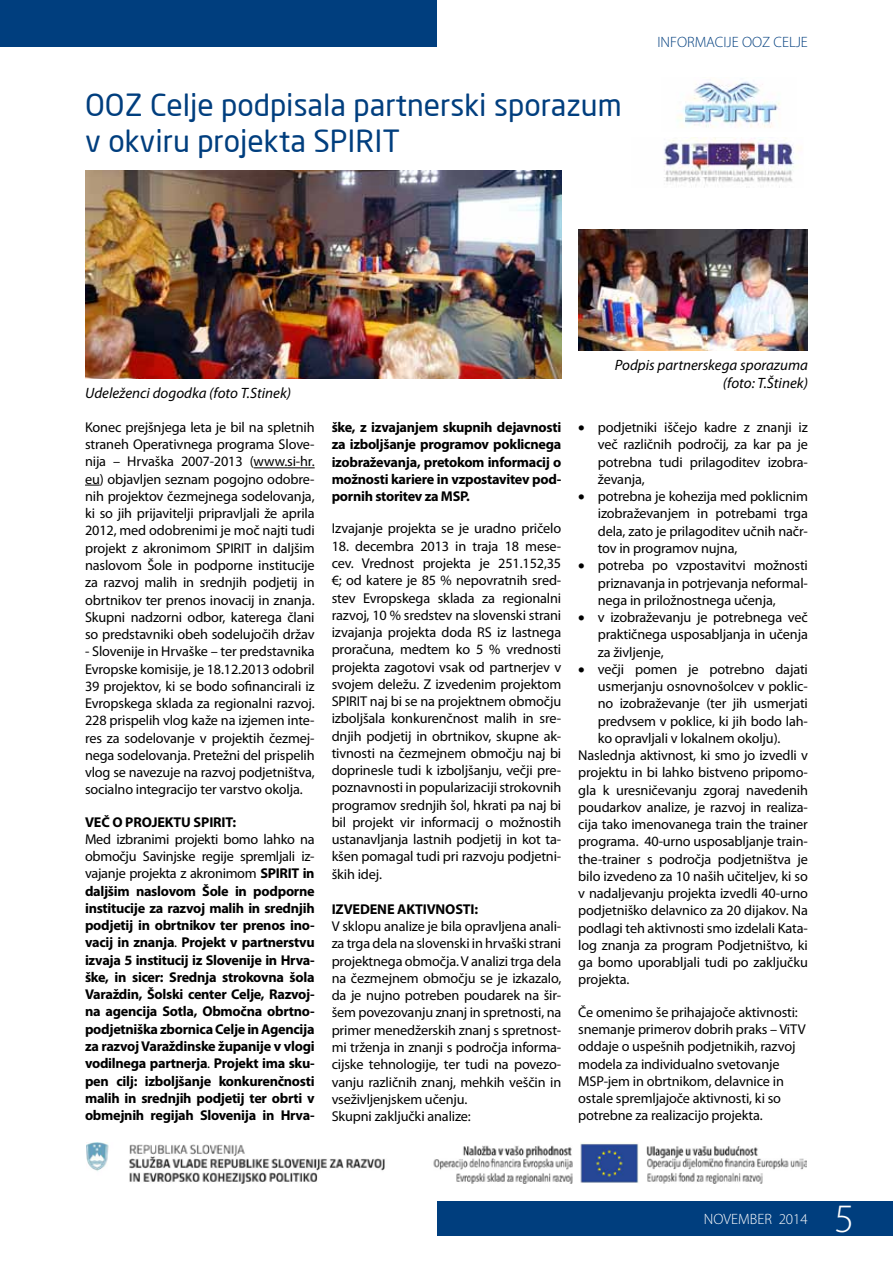
<style>
.page{position:relative;width:893px;height:1263px;background:#fff}
.page>*{position:absolute;margin:0;border:0;box-sizing:border-box;transform-origin:0 0}
.t1{font:300 40.5px "Myriad Pro";color:#fff}
.t2{font:30px/36px "S Dlight";color:#003e7e}
.t3{font:italic 15px/18px "Myriad Pro";color:#000;text-align:right}
.t4{font:300 15px "Myriad Pro";color:#003e7e}
.t5{font:300 15px "Myriad Pro";color:#fff}
.t6{font:14.25px/17.2px "Myriad Pro";letter-spacing:-.01em;color:#000;text-align:justify}
.t7{font:700 14.25px/17.2px "Myriad Pro";letter-spacing:-.02em;color:#000;text-align:justify}
.s1{font-weight:400}
</style>
<div class="page">
<div style="left:437px;top:1201px;width:456px;height:34px;background:#003e7e"></div>
<div style="left:0;top:0;width:437px;height:47px;background:#003e7e"></div>
<hr style="left:254px;top:467px;width:61px;height:1px;background:#000">
<svg style="left:85px;top:485px;width:15px;height:1px"></svg>
<img style="left:677px;top:81px;width:103px;height:47px">
<img style="left:86px;top:1142px;width:721px;height:41px">
<img style="left:664px;top:138px;width:136px;height:50px">
<img style="left:85px;top:170px;width:476px;height:209px">
<img style="left:578px;top:230px;width:230px;height:120px">
<h2 class="t2" style="left:85px;top:88px;width:538px">OOZ Celje podpisala partnerski sporazum v okviru projekta SPIRIT</h2>
<p class="t4" style="left:657px;top:33px;width:152px">INFORMACIJE OOZ CELJE</p>
<p class="t3" style="left:85px;top:384px;width:208px">Udeleženci dogodka (foto T.Stinek)</p>
<p class="t6" style="left:85px;top:418px;width:231px">Konec prejšnjega leta je bil na spletnih straneh Operativnega programa Slove&shy;nija – Hrvaška 2007-2013 (www.si-hr. eu) objavljen seznam pogojno odobre&shy;nih projektov čezmejnega sodelovanja, ki so jih prijavitelji pripravljali že aprila 2012, med odobrenimi je moč najti tudi projekt z akronimom SPIRIT in daljšim naslovom Šole in podporne institucije za razvoj malih in srednjih podjetij in obrtnikov ter prenos inovacij in znanja.<br>Skupni nadzorni odbor, katerega člani so predstavniki obeh sodelujočih držav</p>
<p class="t6" style="left:85px;top:643px;width:231px">- Slovenije in Hrvaške – ter predstavnika Evropske komisije, je 18.12.2013 odobril 39 projektov, ki se bodo sofinancirali iz Evropskega sklada za regionalni razvoj.<br>228 prispelih vlog kaže na izjemen inte&shy;res za sodelovanje v projektih čezmej&shy;nega sodelovanja. Pretežni del prispelih vlog se navezuje na razvoj podjetništva, socialno integracijo ter varstvo okolja.</p>
<p class="t7" style="left:85px;top:813px;width:153px">VEČ O PROJEKTU SPIRIT:</p>
<p class="t7" style="left:85px;top:830px;width:231px"><span class="s1">Med izbranimi projekti bomo lahko na območju Savinjske regije spremljali iz&shy;vajanje projekta z akronimom</span> SPIRIT in daljšim naslovom Šole in podporne institucije za razvoj malih in srednjih podjetij in obrtnikov ter prenos ino&shy;vacij in znanja<span class="s1">.</span> Projekt v partnerstvu izvaja 5 institucij iz Slovenije in Hrva&shy;ške, in sicer: Srednja strokovna šola Varaždin, Šolski center Celje, Razvoj&shy;na agencija Sotla, Območna obrtno&shy;podjetniška zbornica Celje in Agencija za razvoj Varaždinske županije v vlogi vodilnega partnerja<span class="s1">.</span> Projekt ima sku&shy;pen cilj: izboljšanje konkurenčnosti malih in srednjih podjetij ter obrti v obmejnih regijah Slovenija in Hrva-</p>
<p class="t7" style="left:332px;top:418px;width:231px">ške, z izvajanjem skupnih dejavnosti za izboljšanje programov poklicnega izobraževanja, pretokom informacij o možnosti kariere in vzpostavitev pod&shy;pornih storitev za MSP.</p>
<p class="t6" style="left:332px;top:520px;width:231px">Izvajanje projekta se je uradno pričelo</p>
<p class="t6" style="left:332px;top:537px;width:231px">18. decembra 2013 in traja 18 mese&shy;cev. Vrednost projekta je 251.152,35 €; od katere je 85 % nepovratnih sred&shy;stev Evropskega sklada za regionalni razvoj, 10 % sredstev na slovenski strani izvajanja projekta doda RS iz lastnega proračuna, medtem ko 5 % vrednosti projekta zagotovi vsak od partnerjev v svojem deležu. Z izvedenim projektom SPIRIT naj bi se na projektnem območju izboljšala konkurenčnost malih in sre&shy;dnjih podjetij in obrtnikov, skupne ak&shy;tivnosti na čezmejnem območju naj bi doprinesle tudi k izboljšanju, večji pre&shy;poznavnosti in popularizaciji strokovnih programov srednjih šol, hkrati pa naj bi bil projekt vir informacij o možnostih ustanavljanja lastnih podjetij in kot ta&shy;kšen pomagal tudi pri razvoju podjetni&shy;ških idej.</p>
<p class="t7" style="left:332px;top:900px;width:148px">IZVEDENE AKTIVNOSTI:</p>
<p class="t6" style="left:332px;top:917px;width:231px;text-align:left">V sklopu analize je bila opravljena anali&shy;za trga dela na slovenski in hrvaški strani projektnega območja. V analizi trga dela na čezmejnem območju se je izkazalo, da je nujno potreben poudarek na šir&shy;šem povezovanju znanj in spretnosti, na primer menedžerskih znanj s spretnost&shy;mi trženja in znanji s področja informa&shy;cijske tehnologije, ter tudi na povezo&shy;vanju različnih znanj, mehkih veščin in vseživljenjskem učenju.<br>Skupni zaključki analize:</p>
<p class="t3" style="left:615px;top:356px;width:195px">Podpis partnerskega sporazuma (foto: T.Štinek)</p>
<p class="t6" style="left:598px;top:419px;width:212px;text-indent:-19px">• podjetniki iščejo kadre z znanji iz več različnih področij, za kar pa je potrebna tudi prilagoditev izobra&shy;ževanja,</p>
<p class="t6" style="left:598px;top:488px;width:212px;text-indent:-19px">• potrebna je kohezija med poklicnim izobraževanjem in potrebami trga dela, zato je prilagoditev učnih načr&shy;tov in programov nujna,</p>
<p class="t6" style="left:598px;top:557px;width:212px;text-indent:-19px">• potreba po vzpostavitvi možnosti priznavanja in potrjevanja neformal&shy;nega in priložnostnega učenja,</p>
<p class="t6" style="left:598px;top:608px;width:212px;text-indent:-19px">• v izobraževanju je potrebnega več praktičnega usposabljanja in učenja za življenje,</p>
<p class="t6" style="left:578px;top:660px;width:231px">• večji pomen je potrebno dajati</p>
<p class="t6" style="left:598px;top:677px;width:212px">usmerjanju osnovnošolcev v poklic-</p>
<p class="t6" style="left:598px;top:695px;width:212px">no izobraževanje (ter jih usmerjati</p>
<p class="t6" style="left:598px;top:712px;width:212px">predvsem v poklice, ki jih bodo lah-</p>
<p class="t6" style="left:598px;top:729px;width:184px">ko opravljali v lokalnem okolju).</p>
<p class="t6" style="left:578px;top:746px;width:231px">Naslednja aktivnost, ki smo jo izvedli v</p>
<p class="t6" style="left:578px;top:764px;width:231px">projektu in bi lahko bistveno pripomo-</p>
<p class="t6" style="left:578px;top:781px;width:231px">gla k uresničevanju zgoraj navedenih</p>
<p class="t6" style="left:578px;top:798px;width:231px">poudarkov analize, je razvoj in realiza-</p>
<p class="t6" style="left:578px;top:815px;width:231px">cija tako imenovanega train the trainer</p>
<p class="t6" style="left:578px;top:833px;width:231px">programa. 40-urno usposabljanje train-</p>
<p class="t6" style="left:578px;top:850px;width:231px">the-trainer s področja podjetništva je</p>
<p class="t6" style="left:578px;top:867px;width:231px">bilo izvedeno za 10 naših učiteljev, ki so</p>
<p class="t6" style="left:578px;top:884px;width:231px">v nadaljevanju projekta izvedli 40-urno</p>
<p class="t6" style="left:578px;top:902px;width:231px">podjetniško delavnico za 20 dijakov. Na</p>
<p class="t6" style="left:578px;top:919px;width:231px">podlagi teh aktivnosti smo izdelali Kata-</p>
<p class="t6" style="left:578px;top:936px;width:231px">log znanja za program Podjetništvo, ki</p>
<p class="t6" style="left:578px;top:953px;width:231px">ga bomo uporabljali tudi po zaključku</p>
<p class="t6" style="left:578px;top:971px;width:53px">projekta.</p>
<p class="t6" style="left:578px;top:1003px;width:229px;text-align:left">Če omenimo še prihajajoče aktivnosti: snemanje primerov dobrih praks – ViTV oddaje o uspešnih podjetnikih, razvoj modela za individualno svetovanje MSP-jem in obrtnikom, delavnice in ostale spremljajoče aktivnosti, ki so potrebne za realizacijo projekta.</p>
<p class="t5" style="left:704px;top:1211px;width:106px">NOVEMBER 2014</p>
<h1 class="t1" style="left:835px;top:1196px;width:21px">5</h1>
</div>
